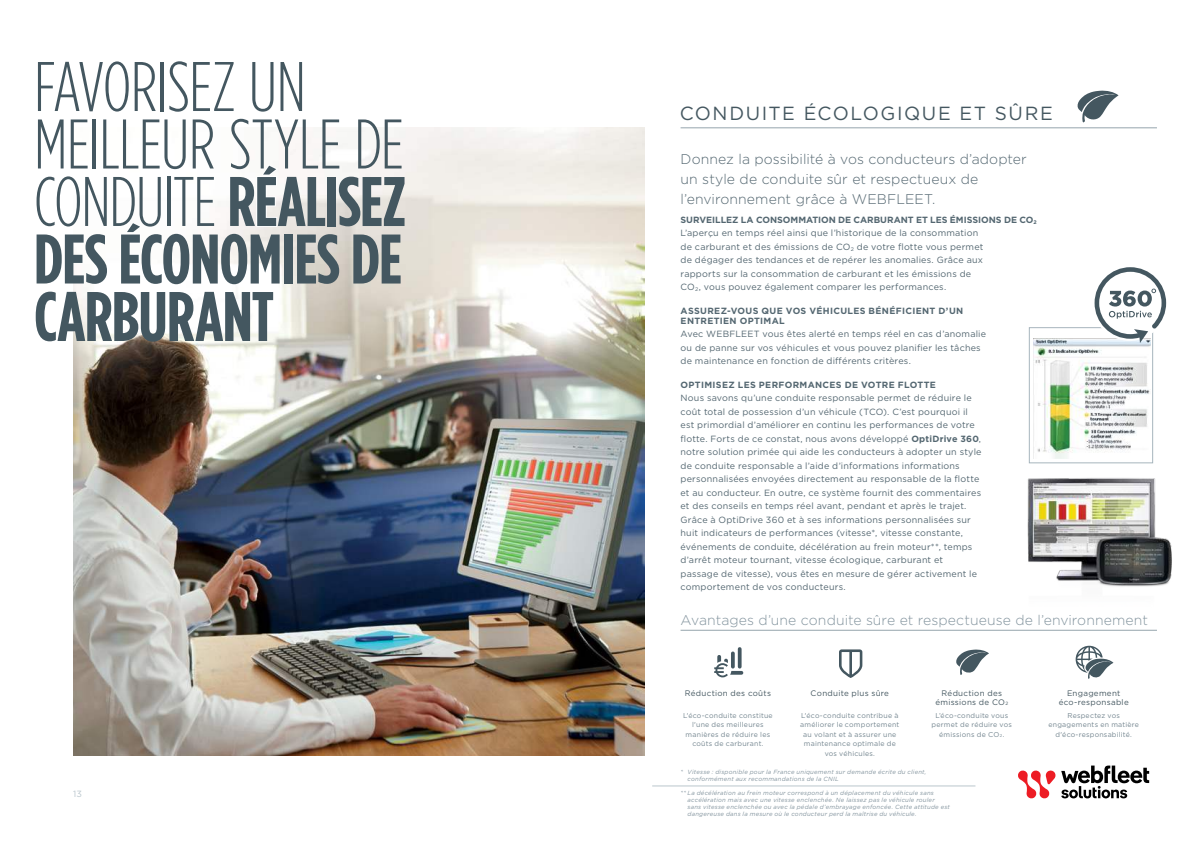
<style>
.page{position:relative;width:1191px;height:842px;background:#fff}
.page>*{position:absolute;margin:0;border:0;box-sizing:border-box;transform-origin:0 0}
.t1{font:300 70px "Gotham Condensed";letter-spacing:-.01em;color:#445760}
.t2{font:700 70px "Gotham Condensed";color:#445760}
.t3{font:19px "Gotham";letter-spacing:.09em;color:#445760}
.t4{font:300 14px/20px "Gotham";letter-spacing:.005em;color:#546771}
.t5{font:300 14px "Gotham";letter-spacing:.005em;color:#83949e}
.t6{font:9px/13.5px "Gotham";letter-spacing:.02em;color:#546771}
.t7{font:700 9px "Gotham";letter-spacing:.04em;color:#546771}
.t8{font:9px "Gotham";color:#bac6cd}
.t9{font:8px/9px "Gotham";letter-spacing:.035em;color:#445760;text-align:center}
.t10{font:7px/9.5px "Gotham";letter-spacing:.03em;color:#73858f;text-align:center}
.t11{font:italic 6px/7px "Gotham";letter-spacing:.035em;color:#83949e}
.s1{font-weight:700}
.s2{font-size:4.1px}
</style>
<div class="page">
<hr style="left:652px;top:786px;width:323px;height:1px;background:#bac6cd">
<svg style="left:1018px;top:765px;width:131px;height:34px"></svg>
<div style="left:1132px;top:796px;width:26px;height:30px;background:#fff"></div>
<img style="left:73px;top:128px;width:571px;height:628px">
<hr style="left:680px;top:128px;width:477px;height:1px;background:#95a4ad">
<svg style="left:1077px;top:90px;width:41px;height:33px"></svg>
<img style="left:1027px;top:463px;width:145px;height:124px">
<div style="left:1029px;top:327px;width:123px;height:136px;background:#fff;border:1px solid #a7b5bd"></div>
<img style="left:1033px;top:339px;width:117px;height:119px">
<svg style="left:1094px;top:267px;width:72px;height:76px"></svg>
<hr style="left:680px;top:630px;width:477px;height:1px;background:#95a4ad">
<svg style="left:731px;top:651px;width:4px;height:17px"></svg>
<hr style="left:738px;top:647px;width:3px;height:21px;background:#445760;border-radius:2px">
<svg style="left:714px;top:655px;width:29px;height:22px"></svg>
<svg style="left:839px;top:649px;width:23px;height:29px"></svg>
<svg style="left:956px;top:649px;width:33px;height:26px"></svg>
<svg style="left:1075px;top:646px;width:38px;height:33px"></svg>
<svg style="left:255px;top:163px;width:25px;height:65px"></svg>
<svg style="left:119px;top:221px;width:25px;height:65px"></svg>
<h1 class="t1" style="left:34px;top:46px;width:67px">FAVORISE</h1>
<h1 class="t1" style="left:212px;top:46px;width:63px">Z UN</h1>
<h1 class="t1" style="left:34px;top:103px;width:55px">MEILLEUR</h1>
<h1 class="t1" style="left:229px;top:103px;width:149px">STYLE DE</h1>
<h1 class="t1" style="left:34px;top:161px;width:44px">CONDUITE</h1>
<h1 class="t2" style="left:228px;top:166px;width:118px">RÉALISEZ</h1>
<h1 class="t2" style="left:34px;top:223px;width:132px">DES ÉCONOMIES</h1>
<h1 class="t2" style="left:351px;top:223px;width:25px">DE</h1>
<h1 class="t2" style="left:34px;top:281px;width:132px">CARBURANT</h1>
<p class="t8" style="left:73px;top:788px;width:11px">13</p>
<h2 class="t3" style="left:679px;top:102px;width:94px">Conduite</h2>
<h2 class="t3" style="left:803px;top:102px;width:30px">écologiq</h2>
<h2 class="t3" style="left:922px;top:102px;width:129px">ue et sûre</h2>
<h3 class="t4" style="left:680px;top:150px;width:348px">Donnez la possibilité à vos conducteurs d’adopter un style de conduite sûr et respectueux de l’environnement grâce à WEBFLEET.</h3>
<p class="t6" style="left:680px;top:213px;width:358px"><span class="s1">SU RVEILLEZ LA CONSOMMATION DE CARBU RANT ET LES ÉMISSIONS DE CO</span><sub>2<br></sub>L’aperçu en temps réel ainsi que l’historique de la consommation<br>de carburant et des émissions de CO<sub>2</sub> de votre flotte vous permet<br>de dégager des tendances et de repérer les anomalies. Grâce aux<br>rapports sur la consommation de carburant et les émissions de<br>CO<sub>2</sub>, vous pouvez également comparer les performances.</p>
<p class="t7" style="left:680px;top:305px;width:161px">ASSU REZ-VOUS QU E VOS VÉHICUL</p>
<p class="t7" style="left:853px;top:305px;width:111px">ES BÉNÉFICIENT D’UN</p>
<p class="t7" style="left:680px;top:315px;width:103px">ENTRETIEN OPTIMAL</p>
<p class="t6" style="left:680px;top:327px;width:307px">Avec WEBFLEET vous êtes alerté en temps réel en cas d’anomalie ou de panne sur vos véhicules et vous pouvez planifier les tâches de maintenance en fonction de différents critères.</p>
<p class="t7" style="left:680px;top:379px;width:257px">OPTIMISEZ LES PERFORMANCES DE VOTRE FLOTTE</p>
<p class="t6" style="left:680px;top:391px;width:302px">Nous savons qu’une conduite responsable permet de réduire le coût total de possession d’un véhicule (TCO). C’est pourquoi il est primordial d’améliorer en continu les performances de votre flotte. Forts de ce constat, nous avons développé <span class="s1">OPTIDRIVE 360</span>, notre solution primée qui aide les conducteurs à adopter un style de conduite responsable a l’aide d’informations informations personnalisées envoyées directement au responsable de la flotte et au conducteur. En outre, ce système fournit des commentaires et des conseils en temps réel avant, pendant et après le trajet.<br>Grâce à OptiDrive 360 et à ses informations personnalisées sur huit indicateurs de performances (vitesse*, vitesse constante, événements de conduite, décélération au frein moteur**, temps d’arrêt moteur tournant, vitesse écologique, carburant et passage de vitesse), vous êtes en mesure de gérer activement le comportement de vos conducteurs.</p>
<h3 class="t5" style="left:680px;top:614px;width:469px">Avantages d’une conduite sûre et respectueuse de l’environnement</h3>
<p class="t9" style="left:685px;top:688px;width:88px">Réduction des coûts</p>
<p class="t9" style="left:810px;top:688px;width:80px">Conduite plus sûre</p>
<p class="t9" style="left:935px;top:688px;width:74px">Réduction des émissions de CO<sub>2</sub></p>
<p class="t9" style="left:1058px;top:688px;width:71px">Engagement éco-responsable</p>
<p class="t10" style="left:683px;top:710px;width:91px">L'éco-conduite constitue l'une des meilleures manières de réduire les coûts de carburant.</p>
<p class="t10" style="left:800px;top:710px;width:101px">L'éco-conduite contribue à améliorer le comportement au volant et à assurer une maintenance optimale de vos véhicules.</p>
<p class="t10" style="left:931px;top:710px;width:82px">L’éco-conduite vous permet de réduire vos émissions de CO<span class="s2">2</span>.</p>
<p class="t10" style="left:1048px;top:710px;width:92px">Respectez vos engagements en matière d'éco-responsabilité.</p>
<p class="t11" style="left:687px;top:769px;width:240px;text-indent:-7px">* Vitesse : disponible pour la France uniquement sur demande écrite du client, conformément aux recommandations de la CNIL</p>
<p class="t11" style="left:687px;top:790px;width:264px;text-indent:-7px">** La décélération au frein moteur correspond à un déplacement du véhicule sans accélération mais avec une vitesse enclenchée. Ne laissez pas le véhicule rouler<br>sans vitesse enclenchée ou avec la pédale d’embrayage enfoncée. Cette attitude est dangereuse dans la mesure où le conducteur perd la maîtrise du véhicule.</p>
</div>
